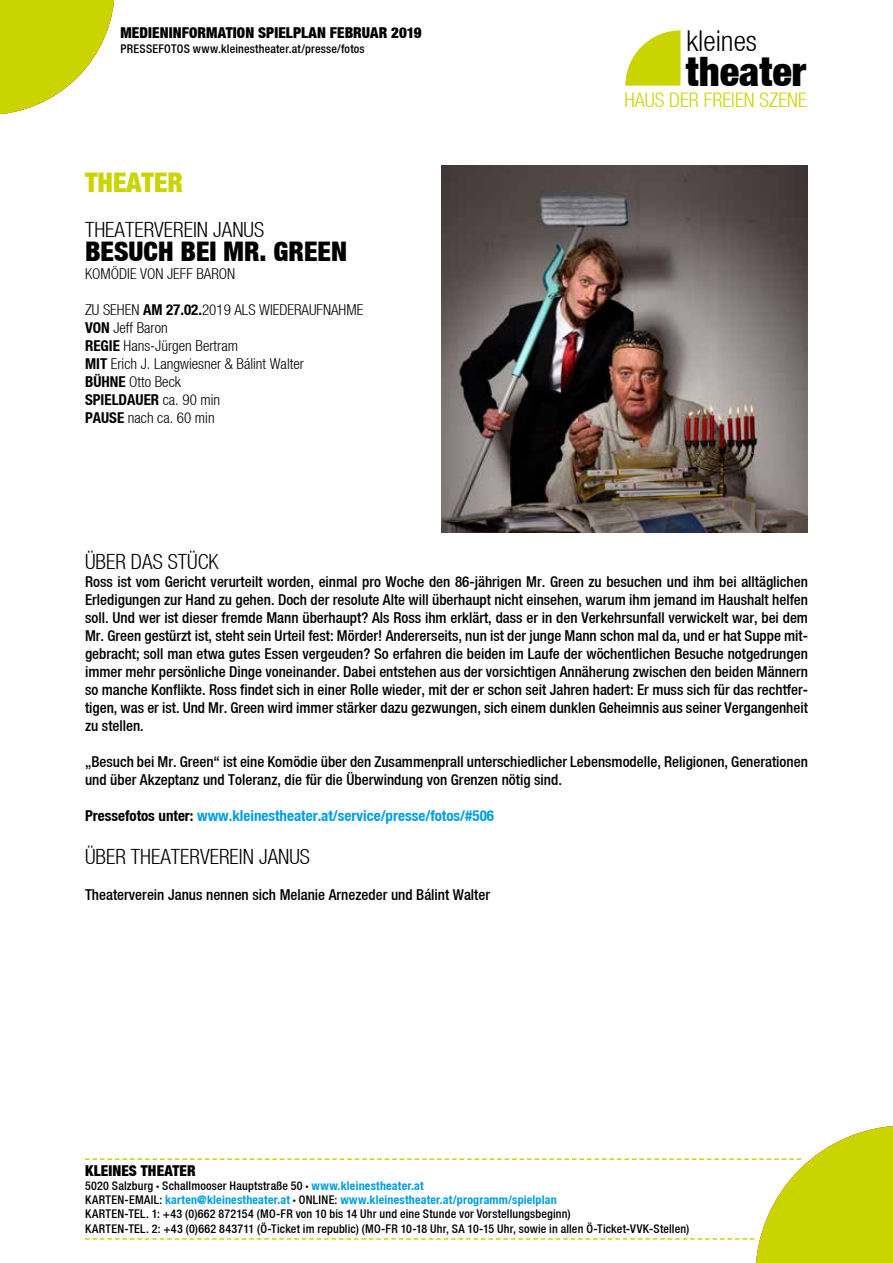
<style>
.page{position:relative;width:893px;height:1263px;background:#fff}
.page>*{position:absolute;margin:0;border:0;box-sizing:border-box;transform-origin:0 0}
.t1{font:40.5px "Helvetica Neue Black Cond";color:#000}
.t2{font:28.65px "Helvetica Neue Light Cond";color:#000}
.t3{font:27px "Helvetica Neue Black Cond";color:#000}
.t4{font:27px "Helvetica Neue Black Cond";color:#cad400}
.t5{font:21px "Helvetica Neue Light Cond";color:#000}
.t6{font:20.1px "Helvetica Neue Light Cond";color:#cad400}
.t7{font:15px/18px "Helvetica Neue Medium Cond";color:#000;text-align:justify}
.t8{font:15px/18px "Helvetica Neue Light Cond";color:#000}
.t9{font:15px "Helvetica Neue Bold Cond";color:#009fe3}
.t10{font:15px "Helvetica Neue Black Cond";letter-spacing:.005em;color:#000}
.t11{font:15px "Helvetica Neue Bold Cond";color:#000}
.t12{font:12px/14.2px "Helvetica Neue Medium Cond";letter-spacing:.015em;color:#000}
.t13{font:12px "Helvetica Neue Bold Cond";letter-spacing:.015em;color:#009fe3}
.s1{font-family:"Helvetica Neue Bold Cond"}
.s2{font-family:"Helvetica Neue Light Cond"}
.s3{color:#000}
.s4{font-family:"Helvetica Neue Black Cond"}
.s5{font-family:"Helvetica Neue Bold Cond";color:#009fe3}
.s6{font-family:"Helvetica Neue Medium Cond";color:#000}
.s7{font-family:"Helvetica Neue Black Cond";color:#000}
</style>
<div class="page">
<svg style="left:625px;top:30px;width:56px;height:56px"></svg>
<svg style="left:0;top:0;width:115px;height:115px"></svg>
<svg style="left:85px;top:1126px;width:808px;height:137px"></svg>
<img style="left:442px;top:166px;width:366px;height:366px">
<p class="t10" style="left:120px;top:24px;width:303px">MEDIENINFORMATION SPIELPLAN FEBRUAR 2019</p>
<p class="t12" style="left:120px;top:41px;width:246px">PRESSEFOTOS www.kleinestheater.at/presse/fotos</p>
<h3 class="t4" style="left:85px;top:166px;width:99px">THEATER</h3>
<h3 class="t5" style="left:85px;top:217px;width:181px">THEATERVEREIN JANUS</h3>
<h3 class="t3" style="left:85px;top:235px;width:264px">BESUCH BEI MR. GREEN</h3>
<p class="t8" style="left:85px;top:264px;width:152px">KOMÖDIE VON JEFF BARON</p>
<p class="t8" style="left:85px;top:300px;width:280px">ZU SEHEN <span class="s1">AM 27.02.</span>2019 ALS WIEDERAUFNAHME<br><span class="s1">VON</span> Jeff Baron<br><span class="s1">REGIE</span> Hans-Jürgen Bertram<br><span class="s1">MIT</span> Erich J. Langwiesner &amp; Bálint Walter<br><span class="s1">BÜHNE</span> Otto Beck</p>
<p class="t11" style="left:85px;top:390px;width:137px">SPIELDAUER <span class="s2">ca. 90 min</span></p>
<p class="t8" style="left:85px;top:408px;width:131px"><span class="s1">PAUSE</span> nach ca. 60 min</p>
<h2 class="t2" style="left:686px;top:25px;width:72px">kleines</h2>
<h1 class="t1" style="left:686px;top:46px;width:122px">theater</h1>
<h3 class="t6" style="left:624px;top:88px;width:184px">HAUS DER FREIEN SZENE</h3>
<h3 class="t5" style="left:85px;top:549px;width:135px">ÜBER DAS STÜCK</h3>
<p class="t7" style="left:85px;top:572px;width:724px">Ross ist vom Gericht verurteilt worden, einmal pro Woche den 86-jährigen Mr. Green zu besuchen und ihm bei alltäglichen Erledigungen zur Hand zu gehen. Doch der resolute Alte will überhaupt nicht einsehen, warum ihm jemand im Haushalt helfen soll. Und wer ist dieser fremde Mann überhaupt? Als Ross ihm erklärt, dass er in den Verkehrsunfall verwickelt war, bei dem Mr. Green gestürzt ist, steht sein Urteil fest: Mörder! Andererseits, nun ist der junge Mann schon mal da, und er hat Suppe mit&shy;gebracht; soll man etwa gutes Essen vergeuden? So erfahren die beiden im Laufe der wöchentlichen Besuche notgedrungen immer mehr persönliche Dinge voneinander. Dabei entstehen aus der vorsichtigen Annäherung zwischen den beiden Männern so manche Konflikte. Ross findet sich in einer Rolle wieder, mit der er schon seit Jahren hadert: Er muss sich für das rechtfer&shy;tigen, was er ist. Und Mr. Green wird immer stärker dazu gezwungen, sich einem dunklen Geheimnis aus seiner Vergangenheit zu stellen.</p>
<p class="t7" style="left:85px;top:752px;width:724px">„Besuch bei Mr. Green“ ist eine Komödie über den Zusammenprall unterschiedlicher Lebensmodelle, Religionen, Generationen und über Akzeptanz und Toleranz, die für die Überwindung von Grenzen nötig sind.</p>
<p class="t9" style="left:85px;top:806px;width:410px"><span class="s3">Pressefotos unter:</span> www.kleinestheater.at/service/presse/fotos/#506</p>
<h3 class="t5" style="left:85px;top:844px;width:226px">ÜBER THEATERVEREIN JANUS</h3>
<p class="t7" style="left:85px;top:885px;width:407px">Theaterverein Janus nennen sich Melanie Arnezeder und Bálint Walter</p>
<p class="t10" style="left:85px;top:1161px;width:112px">KLEINES THEATER</p>
<p class="t12" style="left:85px;top:1178px;width:340px">5020 Salzburg <span class="s4">·</span> Schallmooser Hauptstraße 50 <span class="s4">·</span> <span class="s5">www.kleinestheater.at</span></p>
<p class="t13" style="left:85px;top:1192px;width:473px"><span class="s6">KARTEN-EMAIL:</span> karten@kleinestheater.at <span class="s7">·</span> <span class="s6">ONLINE:</span> www.kleinestheater.at/programm/spielplan</p>
<p class="t12" style="left:85px;top:1207px;width:606px">KARTEN-TEL. 1: +43 (0)662 872154 (MO-FR von 10 bis 14 Uhr und eine Stunde vor Vorstellungsbeginn)<br>KARTEN-TEL. 2: +43 (0)662 843711 (Ö-Ticket im republic) (MO-FR 10-18 Uhr, SA 10-15 Uhr, sowie in allen Ö-Ticket-VVK-Stellen)</p>
</div>
